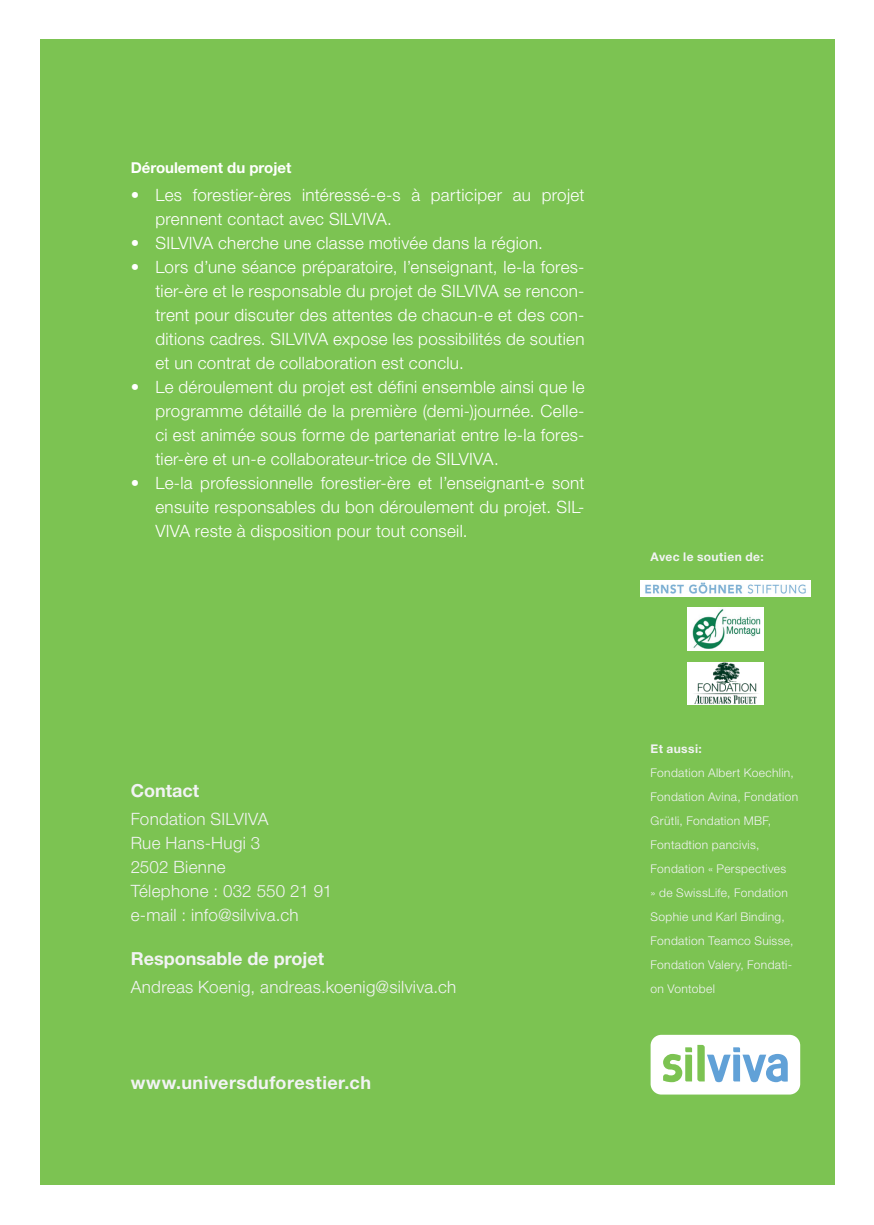
<style>
.page{position:relative;width:874px;height:1225px;background:#fff}
.page>*{position:absolute;margin:0;border:0;box-sizing:border-box;transform-origin:0 0}
.t1{font:700 18px "Helvetica Neue LT Std";color:#f2f3f4}
.t2{font:700 18px "Helvetica Neue LT Std";letter-spacing:.025em;color:#f2f3f4}
.t3{font:300 17px/24px "Helvetica Neue LT Std";letter-spacing:.015em;color:#fff;text-align:justify}
.t4{font:300 17px/24px "Helvetica Neue LT Std";letter-spacing:.015em;color:#f2f3f4}
.t5{font:700 15px "Helvetica Neue LT Std";color:#fff}
.t6{font:300 12px/24px "Helvetica Neue LT Std";letter-spacing:.03em;color:#f2f3f4}
.t7{font:700 12px "Helvetica Neue LT Std";letter-spacing:.035em;color:#f2f3f4}
</style>
<div class="page">
<div style="left:40px;top:40px;width:793px;height:1145px;background:#7cc352"></div>
<div style="left:650px;top:1034px;width:149px;height:60px;background:#fff;border-radius:11px"></div>
<svg style="left:663px;top:1045px;width:124px;height:37px"></svg>
<img style="left:640px;top:580px;width:170px;height:16px">
<img style="left:687px;top:607px;width:76px;height:43px">
<img style="left:687px;top:662px;width:76px;height:43px">
<p class="t5" style="left:131px;top:158px;width:162px">Déroulement du projet</p>
<p class="t3" style="left:155px;top:182px;width:430px;text-indent:-25px">• Les forestier-ères intéressé-e-s à participer au projet prennent contact avec SILVIVA.</p>
<p class="t3" style="left:131px;top:230px;width:413px">• SILVIVA cherche une classe motivée dans la région.</p>
<p class="t3" style="left:155px;top:254px;width:430px;text-indent:-25px">• Lors d’une séance préparatoire, l’enseignant, le-la fores&shy;tier-ère et le responsable du projet de SILVIVA se rencon&shy;trent pour discuter des attentes de chacun-e et des con&shy;ditions cadres. SILVIVA expose les possibilités de soutien et un contrat de collaboration est conclu.</p>
<p class="t3" style="left:155px;top:374px;width:430px;text-indent:-25px">• Le déroulement du projet est défini ensemble ainsi que le programme détaillé de la première (demi-)journée. Celle&shy;ci est animée sous forme de partenariat entre le-la fores&shy;tier-ère et un-e collaborateur-trice de SILVIVA.</p>
<p class="t3" style="left:155px;top:470px;width:430px;text-indent:-25px">• Le-la professionnelle forestier-ère et l’enseignant-e sont ensuite responsables du bon déroulement du projet. SIL-VIVA reste à disposition pour tout conseil.</p>
<p class="t7" style="left:650px;top:549px;width:115px">Avec le soutien de:</p>
<p class="t1" style="left:131px;top:779px;width:70px">Contact</p>
<p class="t4" style="left:131px;top:806px;width:203px">Fondation SILVIVA<br>Rue Hans-Hugi 3<br>2502 Bienne<br>Télephone : 032 550 21 91 e-mail : info@silviva.ch</p>
<p class="t1" style="left:131px;top:947px;width:195px">Responsable de projet</p>
<p class="t4" style="left:131px;top:974px;width:327px">Andreas Koenig, andreas.koenig@silviva.ch</p>
<p class="t2" style="left:131px;top:1071px;width:242px">www.universduforestier.ch</p>
<p class="t7" style="left:650px;top:741px;width:53px">Et aussi:</p>
<p class="t6" style="left:650px;top:760px;width:149px">Fondation Albert Koechlin,<br>Fondation Avina, Fondation<br>Grütli, Fondation MBF,<br>Fontadtion pancivis,<br>Fondation « Perspectives<br>» de SwissLife, Fondation<br>Sophie und Karl Binding,<br>Fondation Teamco Suisse,<br>Fondation Valery, Fondati&shy;on Vontobel</p>
</div>
